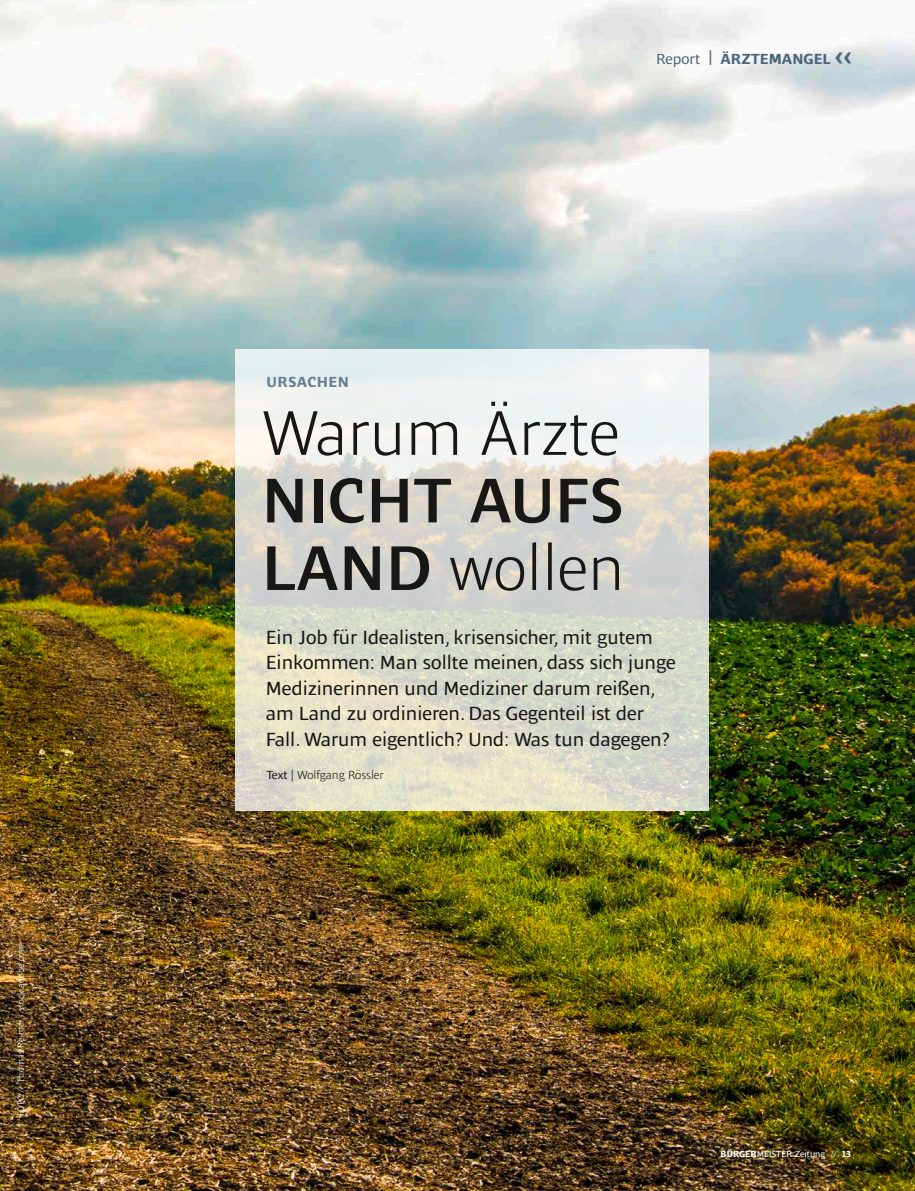
<style>
.page{position:relative;width:915px;height:1191px;background:#fff}
.page>*{position:absolute;margin:0;border:0;box-sizing:border-box;transform-origin:0 0}
.t1{font:600 64.5px/67.5px "Ardoise Ptf";color:#171715}
.t2{font:300 64.5px "Ardoise Ptf";color:#171715}
.t3{font:19.5px/25.5px "Ardoise Ptf";color:#171715}
.t4{font:700 15px "Ardoise Ptf";color:#48677d}
.t5{font:700 15px "Ardoise Ptf";letter-spacing:.025em;color:#687f93}
.t6{font:300 12px "Ardoise Ptf";color:#171715}
.t7{font:300 9px "Ardoise Ptf";letter-spacing:.03em;color:#fff}
.t8{font:9px "Ardoise Ptf";color:#fff}
.s1{font-weight:400}
.s2{font-size:27px}
.s3{font-weight:300}
.s4{font-weight:700}
</style>
<div class="page">
<img style="left:0;top:0;width:914px;height:1191px">
<svg style="left:235px;top:349px;width:473px;height:461px;background:#dfe0d5"></svg>
<p class="t7" style="left:14px;top:1116px;width:174px;rotate:-90deg">FOTO // Thomas Reimer - stock.adobe.com</p>
<p class="t5" style="left:266px;top:370px;width:84px">URSACHEN</p>
<p class="t4" style="left:655px;top:48px;width:198px"><span class="s1">Report</span> | ÄRZTEMANGEL <span class="s2">‹‹</span></p>
<h1 class="t2" style="left:261px;top:385px;width:359px">Warum Ärzte</h1>
<h1 class="t1" style="left:261px;top:461px;width:364px">NICHT AUFS<br>LAND <span class="s3">wollen</span></h1>
<p class="t3" style="left:266px;top:622px;width:411px">Ein Job für Idealisten, krisensicher, mit gutem Einkommen: Man sollte meinen, dass sich junge Medizinerinnen und Mediziner darum reißen, am Land zu ordinieren. Das Gegenteil ist der Fall. Warum eigentlich? Und: Was tun dagegen?</p>
<p class="t6" style="left:266px;top:766px;width:118px"><span class="s1">Text |</span> Wolfgang Rössler</p>
<p class="t8" style="left:720px;top:1147px;width:132px"><span class="s4">BÜRGER</span>MEISTER Zeitung // <span class="s4">13</span></p>
</div>
